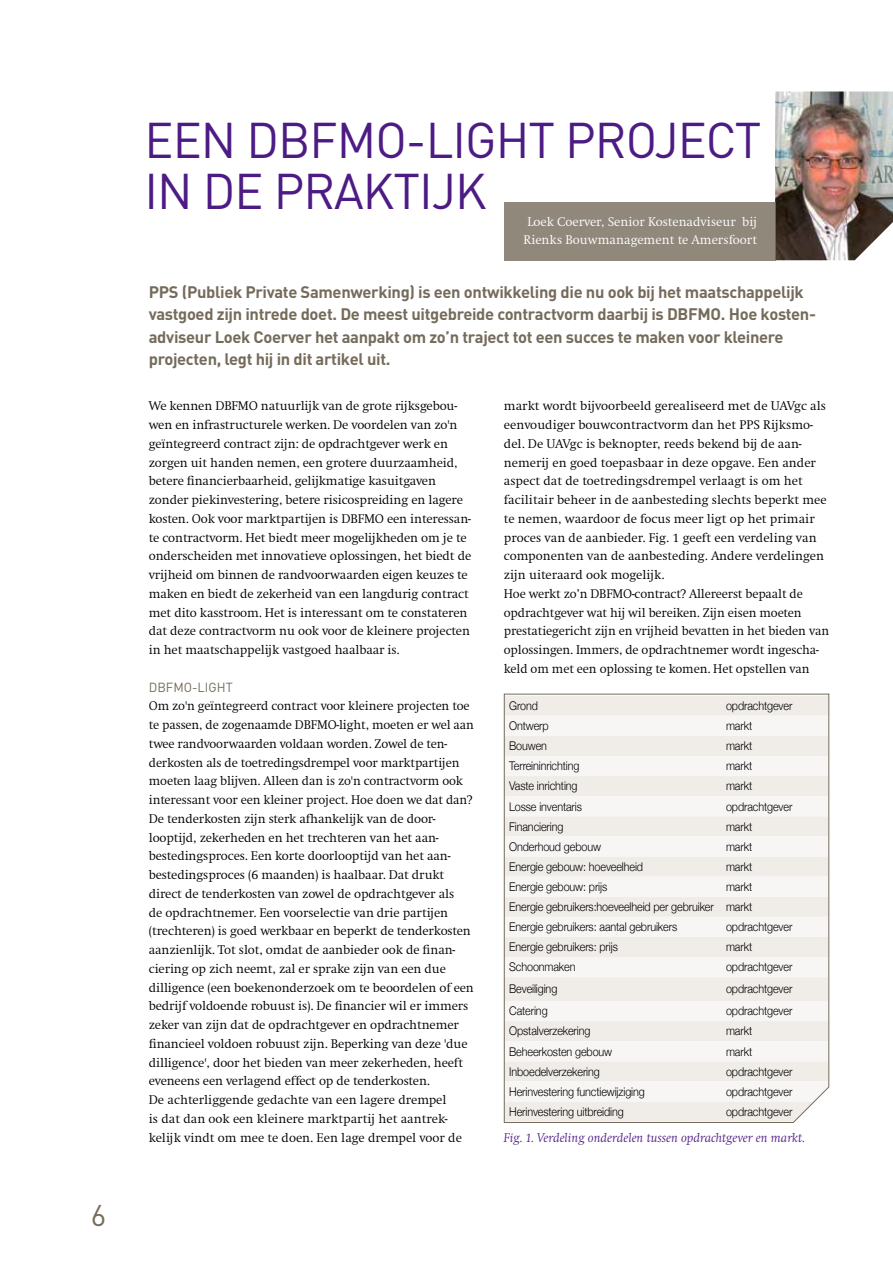
<style>
.page{position:relative;width:893px;height:1263px;background:#fff}
.page>*{position:absolute;margin:0;border:0;box-sizing:border-box;transform-origin:0 0}
.t1{font:49.5px/51px "DIN";letter-spacing:-.02em;color:#4d1b84}
.t2{font:29.7px "DIN";color:#756b5b}
.t3{font:700 16.5px/22.5px "DIN";letter-spacing:-.02em;color:#756b5b}
.t4{font:300 13.05px/18.8px "Swift";letter-spacing:-.01em;color:#000}
.t5{font:300 13.05px/18.8px "Swift";color:#fff}
.t6{font:italic 300 13.05px "Swift";color:#4d1b84}
.t7{font:13.05px "DIN";color:#756b5b}
.t8{font:300 12px/20.1px "Helvetica Neue";letter-spacing:-.01em;color:#000;text-align:justify;scale:.9 1}
</style>
<div class="page">
<img style="left:775px;top:92px;width:118px;height:168px">
<div style="left:504px;top:202px;width:271px;height:58px;background:#90887b"></div>
<svg style="left:503px;top:693px;width:327px;height:430px"></svg>
<h2 class="t2" style="left:91px;top:1197px;width:17px">6</h2>
<h1 class="t1" style="left:145px;top:114px;width:618px">EEN DBFMO-LIGHT PROJECT<br>IN DE PRAKTIJK</h1>
<p class="t5" style="left:523px;top:212px;width:235px">Loek Coerver, Senior Kostenadviseur bij<br>Rienks Bouwmanagement te Amersfoort</p>
<p class="t3" style="left:149px;top:280px;width:669px">PPS (Publiek Private Samenwerking) is een ontwikkeling die nu ook bij het maatschappelijk vastgoed zijn intrede doet. De meest uitgebreide contractvorm daarbij is DBFMO. Hoe kosten&shy;adviseur Loek Coerver het aanpakt om zo’n traject tot een succes te maken voor kleinere projecten, legt hij in dit artikel uit.</p>
<p class="t4" style="left:504px;top:397px;width:327px">markt wordt bijvoorbeeld gerealiseerd met de UAVgc als eenvoudiger bouwcontractvorm dan het PPS Rijksmo&shy;del. De UAVgc is beknopter, reeds bekend bij de aan&shy;nemerij en goed toepasbaar in deze opgave. Een ander aspect dat de toetredingsdrempel verlaagt is om het facilitair beheer in de aanbesteding slechts beperkt mee te nemen, waardoor de focus meer ligt op het primair proces van de aanbieder. Fig. 1 geeft een verdeling van componenten van de aanbesteding. Andere verdelingen zijn uiteraard ook mogelijk.<br>Hoe werkt zo’n DBFMO-contract? Allereerst bepaalt de opdrachtgever wat hij wil bereiken. Zijn eisen moeten prestatiegericht zijn en vrijheid bevatten in het bieden van oplossingen. Immers, de opdrachtnemer wordt ingescha&shy;keld om met een oplossing te komen. Het opstellen van</p>
<p class="t4" style="left:149px;top:397px;width:324px">We kennen DBFMO natuurlijk van de grote rijksgebou&shy;wen en infrastructurele werken. De voordelen van zo'n geïntegreerd contract zijn: de opdrachtgever werk en zorgen uit handen nemen, een grotere duurzaamheid, betere financierbaarheid, gelijkmatige kasuitgaven zonder piekinvestering, betere risicospreiding en lagere kosten. Ook voor marktpartijen is DBFMO een interessan&shy;te contractvorm. Het biedt meer mogelijkheden om je te onderscheiden met innovatieve oplossingen, het biedt de vrijheid om binnen de randvoorwaarden eigen keuzes te maken en biedt de zekerheid van een langdurig contract met dito kasstroom. Het is interessant om te constateren dat deze contractvorm nu ook voor de kleinere projecten in het maatschappelijk vastgoed haalbaar is.</p>
<p class="t7" style="left:149px;top:679px;width:85px">DBFMO-LIGHT</p>
<p class="t4" style="left:149px;top:697px;width:327px">Om zo'n geïntegreerd contract voor kleinere projecten toe te passen, de zogenaamde DBFMO-light, moeten er wel aan twee randvoorwaarden voldaan worden. Zowel de ten&shy;derkosten als de toetredingsdrempel voor marktpartijen moeten laag blijven. Alleen dan is zo'n contractvorm ook interessant voor een kleiner project. Hoe doen we dat dan?<br>De tenderkosten zijn sterk afhankelijk van de door&shy;looptijd, zekerheden en het trechteren van het aan&shy;bestedingsproces. Een korte doorlooptijd van het aan&shy;bestedingsproces (6 maanden) is haalbaar. Dat drukt direct de tenderkosten van zowel de opdrachtgever als<br>de opdrachtnemer. Een voorselectie van drie partijen (trechteren) is goed werkbaar en beperkt de tenderkosten aanzienlijk. Tot slot, omdat de aanbieder ook de finan&shy;ciering op zich neemt, zal er sprake zijn van een due dilligence (een boekenonderzoek om te beoordelen of een bedrijf voldoende robuust is). De financier wil er immers zeker van zijn dat de opdrachtgever en opdrachtnemer financieel voldoen robuust zijn. Beperking van deze 'due dilligence', door het bieden van meer zekerheden, heeft eveneens een verlagend effect op de tenderkosten.<br>De achterliggende gedachte van een lagere drempel<br>is dat dan ook een kleinere marktpartij het aantrek&shy;kelijk vindt om mee te doen. Een lage drempel voor de</p>
<p class="t8" style="left:509px;top:695px;width:33px">Grond</p>
<p class="t8" style="left:726px;top:695px;width:75px">opdrachtgever</p>
<p class="t8" style="left:509px;top:715px;width:45px">Ontwerp</p>
<p class="t8" style="left:726px;top:715px;width:31px">markt</p>
<p class="t8" style="left:509px;top:736px;width:44px">Bouwen</p>
<p class="t8" style="left:726px;top:736px;width:31px">markt</p>
<p class="t8" style="left:509px;top:756px;width:80px">Terreininrichting</p>
<p class="t8" style="left:726px;top:756px;width:31px">markt</p>
<p class="t8" style="left:509px;top:776px;width:77px">Vaste inrichting</p>
<p class="t8" style="left:726px;top:776px;width:31px">markt</p>
<p class="t8" style="left:509px;top:796px;width:82px">Losse inventaris</p>
<p class="t8" style="left:726px;top:796px;width:75px">opdrachtgever</p>
<p class="t8" style="left:509px;top:816px;width:62px">Financiering</p>
<p class="t8" style="left:726px;top:816px;width:31px">markt</p>
<p class="t8" style="left:509px;top:836px;width:104px">Onderhoud gebouw</p>
<p class="t8" style="left:726px;top:836px;width:31px">markt</p>
<p class="t8" style="left:509px;top:856px;width:150px">Energie gebouw: hoeveelheid</p>
<p class="t8" style="left:726px;top:856px;width:31px">markt</p>
<p class="t8" style="left:509px;top:876px;width:110px">Energie gebouw: prijs</p>
<p class="t8" style="left:509px;top:876px;width:272px;text-indent:217px">markt Energie gebruikers:hoeveelheid per gebruiker markt Energie gebruikers: aantal gebruikers</p>
<p class="t8" style="left:726px;top:917px;width:75px">opdrachtgever</p>
<p class="t8" style="left:509px;top:937px;width:122px">Energie gebruikers: prijs</p>
<p class="t8" style="left:726px;top:937px;width:31px">markt</p>
<p class="t8" style="left:509px;top:957px;width:75px">Schoonmaken</p>
<p class="t8" style="left:726px;top:957px;width:75px">opdrachtgever</p>
<p class="t8" style="left:509px;top:979px;width:55px">Beveiliging</p>
<p class="t8" style="left:726px;top:979px;width:75px">opdrachtgever</p>
<p class="t8" style="left:509px;top:1001px;width:44px">Catering</p>
<p class="t8" style="left:726px;top:1001px;width:75px">opdrachtgever</p>
<p class="t8" style="left:509px;top:1021px;width:92px">Opstalverzekering</p>
<p class="t8" style="left:726px;top:1021px;width:31px">markt</p>
<p class="t8" style="left:509px;top:1041px;width:116px">Beheerkosten gebouw</p>
<p class="t8" style="left:726px;top:1041px;width:31px">markt</p>
<p class="t8" style="left:509px;top:1061px;width:102px">Inboedelverzekering</p>
<p class="t8" style="left:726px;top:1061px;width:75px">opdrachtgever</p>
<p class="t8" style="left:509px;top:1081px;width:152px">Herinvestering functiewijziging</p>
<p class="t8" style="left:726px;top:1081px;width:75px">opdrachtgever</p>
<p class="t8" style="left:509px;top:1101px;width:129px">Herinvestering uitbreiding</p>
<p class="t8" style="left:726px;top:1101px;width:75px">opdrachtgever</p>
<p class="t6" style="left:504px;top:1130px;width:302px">Fig. 1. Verdeling onderdelen tussen opdrachtgever en markt.</p>
</div>
